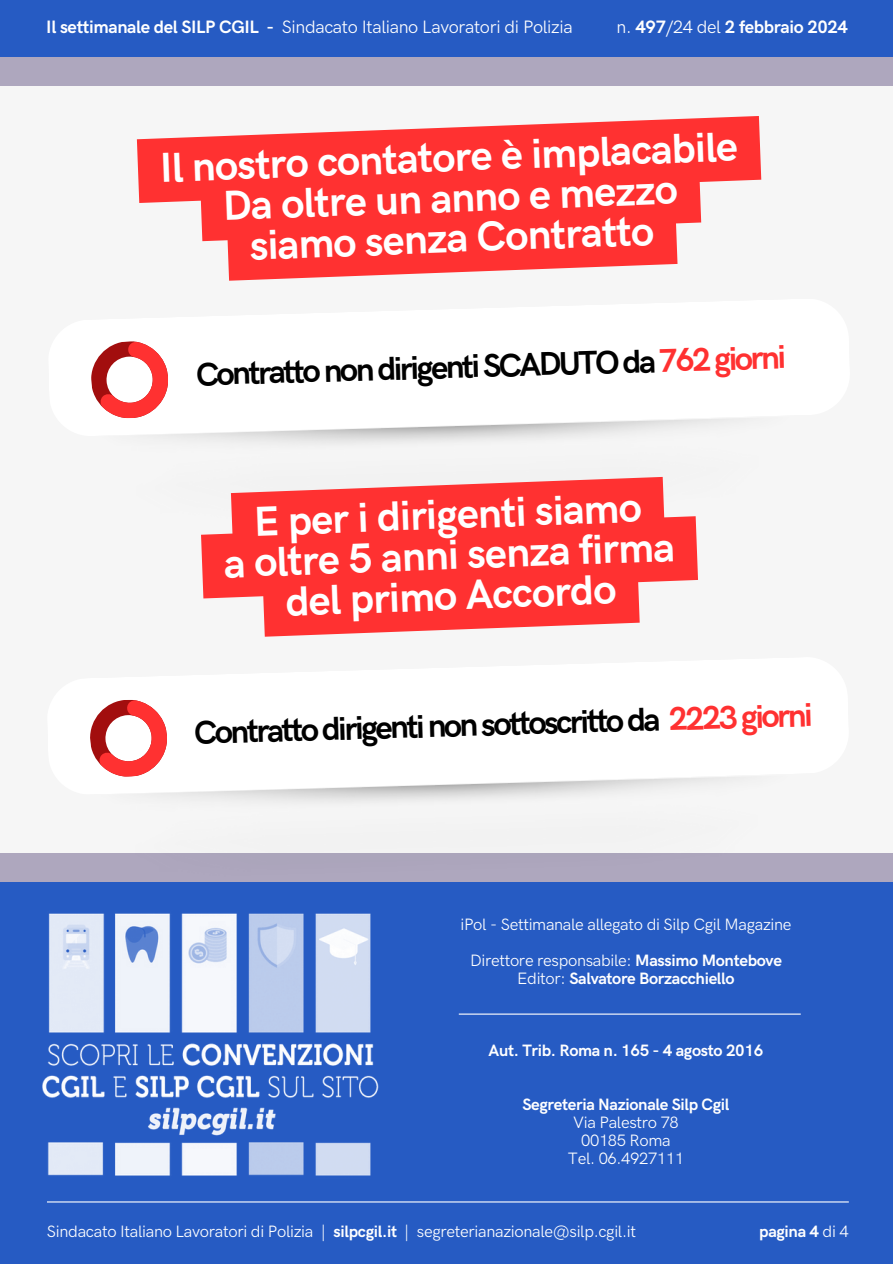
<style>
.page{position:relative;width:893px;height:1264px;background:#fff}
.page>*{position:absolute;margin:0;border:0;box-sizing:border-box;transform-origin:0 0}
.t1{font:700 42px/40.5px "HK Grotesk Pro";color:#fff;text-align:center}
.t2{font:700 33px "HK Grotesk Pro";color:#000}
.t3{font:700 33px "HK Grotesk Pro";color:#ff3131}
.t4{font:18px "HK Grotesk Pro";letter-spacing:-.02em;color:#fff}
.t5{font:700 18px "HK Grotesk Pro";letter-spacing:-.02em;color:#fff}
.t6{font:16.5px "HK Grotesk Pro";letter-spacing:-.02em;color:#fff}
.t7{font:700 16.5px "HK Grotesk Pro";letter-spacing:-.02em;color:#fff}
.s1{font-weight:700}
.s2{font-weight:400}
.s3{color:#ff3131}
</style>
<div class="page">
<div style="left:0;top:0;width:892px;height:1263px;background:#f6f6f6"></div>
<div style="left:0;top:0;width:892px;height:58px;background:#265bc3"></div>
<div style="left:0;top:881px;width:892px;height:382px;background:#265bc3"></div>
<div style="left:0;top:853px;width:892px;height:28px;background:#aea7be"></div>
<div style="left:0;top:58px;width:892px;height:28px;background:#aea7be"></div>
<hr style="left:47px;top:1201px;width:801px;height:1px;background:#fff">
<hr style="left:459px;top:1013px;width:341px;height:1px;background:#fff">
<svg style="left:89px;top:416px;width:683px;height:20px"></svg>
<svg style="left:90px;top:341px;width:80px;height:79px"></svg>
<img style="left:88px;top:795px;width:717px;height:87px">
<svg style="left:161px;top:777px;width:569px;height:18px"></svg>
<svg style="left:90px;top:700px;width:79px;height:78px"></svg>
<img style="left:42px;top:913px;width:337px;height:263px">
<svg style="left:137px;top:116px;width:625px;height:165px;fill:#ff3131"></svg>
<svg style="left:201px;top:476px;width:497px;height:161px;fill:#ff3131"></svg>
<p class="t4" style="left:46px;top:17px;width:528px"><span class="s1">Il settimanale del SILP CGIL -</span> Sindacato Italiano Lavoratori di Polizia</p>
<p class="t5" style="left:616px;top:17px;width:233px"><span class="s2">n.</span> 497<span class="s2">/24 del</span> 2 febbraio 2024</p>
<p class="t1" style="left:159px;top:148px;width:580px;rotate:-2deg">Il nostro contatore è implacabile<br>Da oltre un anno e mezzo<br>siamo senza Contratto</p>
<p class="t2" style="left:195px;top:357px;width:591px;rotate:-2deg">Contratto non dirigenti SCADUTO da <span class="s3">762 giorni</span></p>
<p class="t1" style="left:222px;top:503px;width:452px;rotate:-2deg">E per i dirigenti siamo<br>a oltre 5 anni senza firma del primo Accordo</p>
<p class="t2" style="left:193px;top:715px;width:468px;rotate:-2deg">Contratto dirigenti non sottoscritto da</p>
<p class="t3" style="left:668px;top:700px;width:145px;rotate:-2deg">2223 giorni</p>
<p class="t6" style="left:460px;top:915px;width:332px">iPol - Settimanale allegato di Silp Cgil Magazine</p>
<p class="t6" style="left:470px;top:951px;width:313px">Direttore responsabile: <span class="s1">Massimo Montebove</span></p>
<h1 class="t7" style="left:517px;top:969px;width:219px"><span class="s2">Editor:</span> Salvatore Borzacchiello</h1>
<h2 class="t7" style="left:488px;top:1041px;width:276px">Aut. Trib. Roma n. 165 - 4 agosto 2016</h2>
<p class="t7" style="left:522px;top:1095px;width:208px">Segreteria Nazionale Silp Cgil</p>
<h1 class="t6" style="left:573px;top:1113px;width:107px">Via Palestro 78</h1>
<h2 class="t6" style="left:581px;top:1131px;width:91px">00185 Roma</h2>
<p class="t6" style="left:568px;top:1149px;width:117px">Tel. 06.4927111</p>
<p class="t6" style="left:47px;top:1221px;width:364px">Sindacato Italiano Lavoratori di Polizia | <span class="s1">silpcgil.it</span> |</p>
<h3 class="t6" style="left:417px;top:1221px;width:220px">segreterianazionale@silp.cgil.it</h3>
<p class="t7" style="left:759px;top:1221px;width:91px">pagina 4 <span class="s2">di 4</span></p>
</div>
